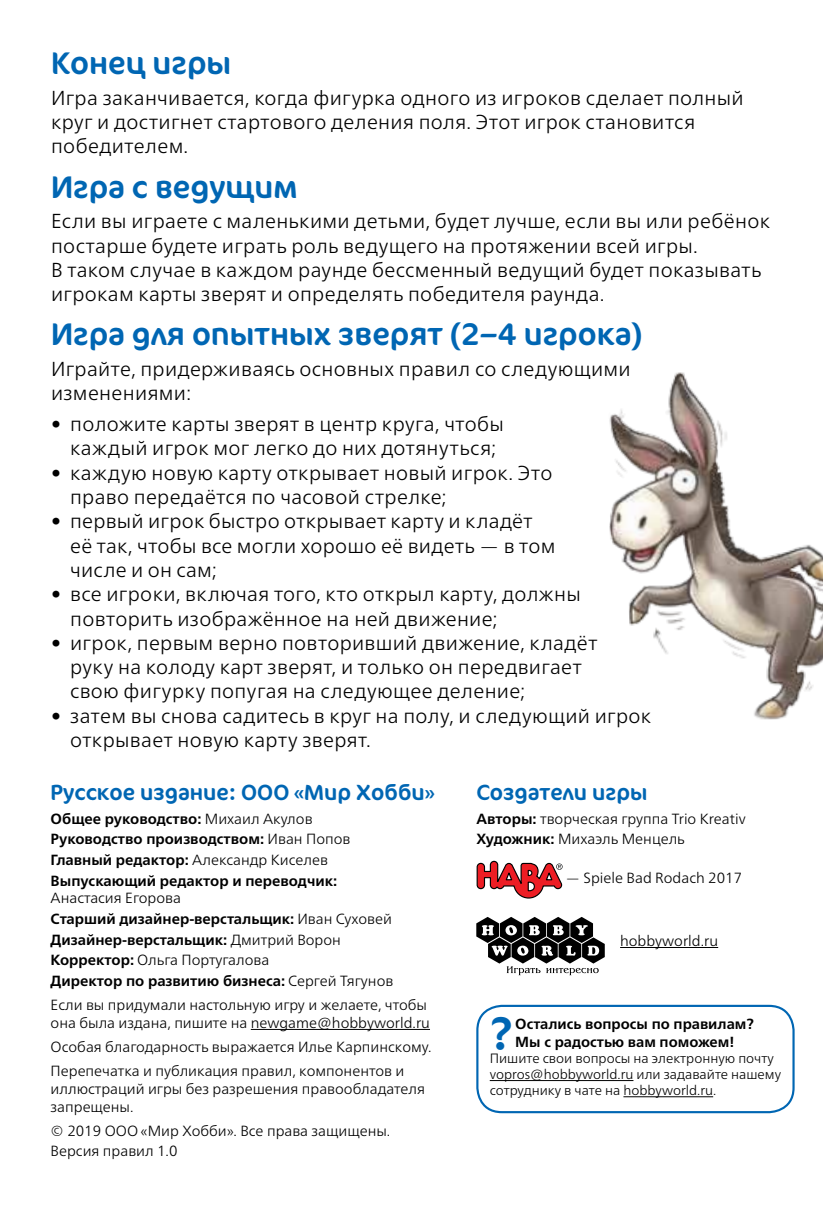
<style>
.page{position:relative;width:823px;height:1206px;background:#fff}
.page>*{position:absolute;margin:0;border:0;box-sizing:border-box;transform-origin:0 0}
.t1{font:46.8px "Cocon";color:#0066b3}
.t2{font:31.5px "Cocon";color:#0066b3}
.t3{font:22.05px "Cocon";color:#0066b3}
.t4{font:300 20.25px/24.3px "Frutiger Neue LTW1 G";letter-spacing:.015em;color:#000}
.t5{font:300 14.85px/20.7px "Frutiger Neue LTW1 G";color:#000}
.t6{font:700 14.85px/20.7px "Frutiger Neue LTW1 G";color:#000}
.t7{font:700 14.62px/17.6px "Frutiger Neue LTW1 G";color:#000}
.t8{font:300 13.5px/16.2px "Frutiger Neue LTW1 G";color:#000}
.s1{font-weight:700}
.s2{font-weight:300}
</style>
<div class="page">
<svg style="left:476px;top:860px;width:86px;height:38px"></svg>
<svg style="left:476px;top:917px;width:129px;height:58px"></svg>
<hr style="left:251px;top:1029px;width:179px;height:1px;background:#000">
<div style="left:476px;top:1004px;width:318px;height:109px;border:2px solid #0066b3;border-radius:25px"></div>
<hr style="left:490px;top:1080px;width:143px;height:1px;background:#000">
<hr style="left:623px;top:1096px;width:90px;height:1px;background:#000">
<img style="left:609px;top:372px;width:214px;height:348px">
<hr style="left:620px;top:947px;width:98px;height:1px;background:#000">
<h2 class="t2" style="left:51px;top:43px;width:182px">Конец игры</h2>
<p class="t4" style="left:51px;top:85px;width:694px">Игра заканчивается, когда фигурка одного из игроков сделает полный круг и достигнет стартового деления поля. Этот игрок становится победителем.</p>
<h2 class="t2" style="left:51px;top:167px;width:248px">Игра с ведущим</h2>
<p class="t4" style="left:51px;top:209px;width:720px">Если вы играете с маленькими детьми, будет лучше, если вы или ребёнок постарше будете играть роль ведущего на протяжении всей игры.<br>В таком случае в каждом раунде бессменный ведущий будет показывать игрокам карты зверят и определять победителя раунда.</p>
<h2 class="t2" style="left:51px;top:315px;width:593px">Игра для опытных зверят (2–4 игрока)</h2>
<p class="t4" style="left:51px;top:356px;width:581px">Играйте, придерживаясь основных правил со следующими изменениями:</p>
<p class="t4" style="left:51px;top:411px;width:454px;text-align:center">• положите карты зверят в центр круга, чтобы каждый игрок мог легко до них дотянуться;</p>
<p class="t4" style="left:70px;top:460px;width:484px;text-indent:-19px">• каждую новую карту открывает новый игрок. Это право передаётся по часовой стрелке;</p>
<p class="t4" style="left:70px;top:509px;width:487px;text-indent:-19px">• первый игрок быстро открывает карту и кладёт её так, чтобы все могли хорошо её видеть — в том числе и он сам;</p>
<p class="t4" style="left:70px;top:582px;width:512px;text-indent:-19px">• все игроки, включая того, кто открыл карту, должны повторить изображённое на ней движение;</p>
<p class="t4" style="left:70px;top:630px;width:529px;text-indent:-19px">• игрок, первым верно повторивший движение, кладёт руку на колоду карт зверят, и только он передвигает свою фигурку попугая на следующее деление;</p>
<p class="t4" style="left:70px;top:703px;width:582px;text-indent:-19px">• затем вы снова садитесь в круг на полу, и следующий игрок открывает новую карту зверят.</p>
<p class="t3" style="left:476px;top:778px;width:172px">Создатели игры</p>
<p class="t5" style="left:476px;top:807px;width:271px"><span class="s1">Авторы:</span> творческая группа Trio Kreativ<br><span class="s1">Художник:</span> Михаэль Менцель</p>
<p class="t5" style="left:565px;top:867px;width:178px">— Spiele Bad Rodach 2017</p>
<p class="t3" style="left:51px;top:778px;width:385px">Русское издание: ООО «Мир Хобби»</p>
<p class="t6" style="left:51px;top:808px;width:301px">Общее руководство: <span class="s2">Михаил Акулов </span>Руководство производством: <span class="s2">Иван Попов </span>Главный редактор: <span class="s2">Александр Киселев </span>Выпускающий редактор и переводчик:</p>
<p class="t6" style="left:51px;top:887px;width:344px"><span class="s2">Анастасия Егорова<br></span>Старший дизайнер-верстальщик: <span class="s2">Иван Суховей </span>Дизайнер-верстальщик: <span class="s2">Дмитрий Ворон </span>Корректор: <span class="s2">Ольга Португалова<br></span>Директор по развитию бизнеса: <span class="s2">Сергей Тягунов</span></p>
<p class="t5" style="left:51px;top:996px;width:381px;line-height:17.8px">Если вы придумали настольную игру и желаете, чтобы она была издана, пишите на newgame@hobbyworld.ru</p>
<p class="t5" style="left:51px;top:1034px;width:382px;line-height:24.1px">Особая благодарность выражается Илье Карпинскому.<br>Перепечатка и публикация правил, компонентов и</p>
<p class="t5" style="left:51px;top:1079px;width:376px;line-height:17.8px">иллюстраций игры без разрешения правообладателя запрещены.</p>
<p class="t5" style="left:51px;top:1119px;width:341px">© 2019 ООО «Мир Хобби». Все права защищены.<br>Версия правил 1.0</p>
<p class="t5" style="left:620px;top:930px;width:100px">hobbyworld.ru</p>
<h1 class="t1" style="left:490px;top:1004px;width:24px">?</h1>
<p class="t7" style="left:515px;top:1015px;width:240px">Остались вопросы по правилам?<br>Мы с радостью вам поможем!</p>
<p class="t8" style="left:490px;top:1050px;width:293px">Пишите свои вопросы на электронную почту vopros@hobbyworld.ru или задавайте нашему сотруднику в чате на hobbyworld.ru.</p>
</div>
